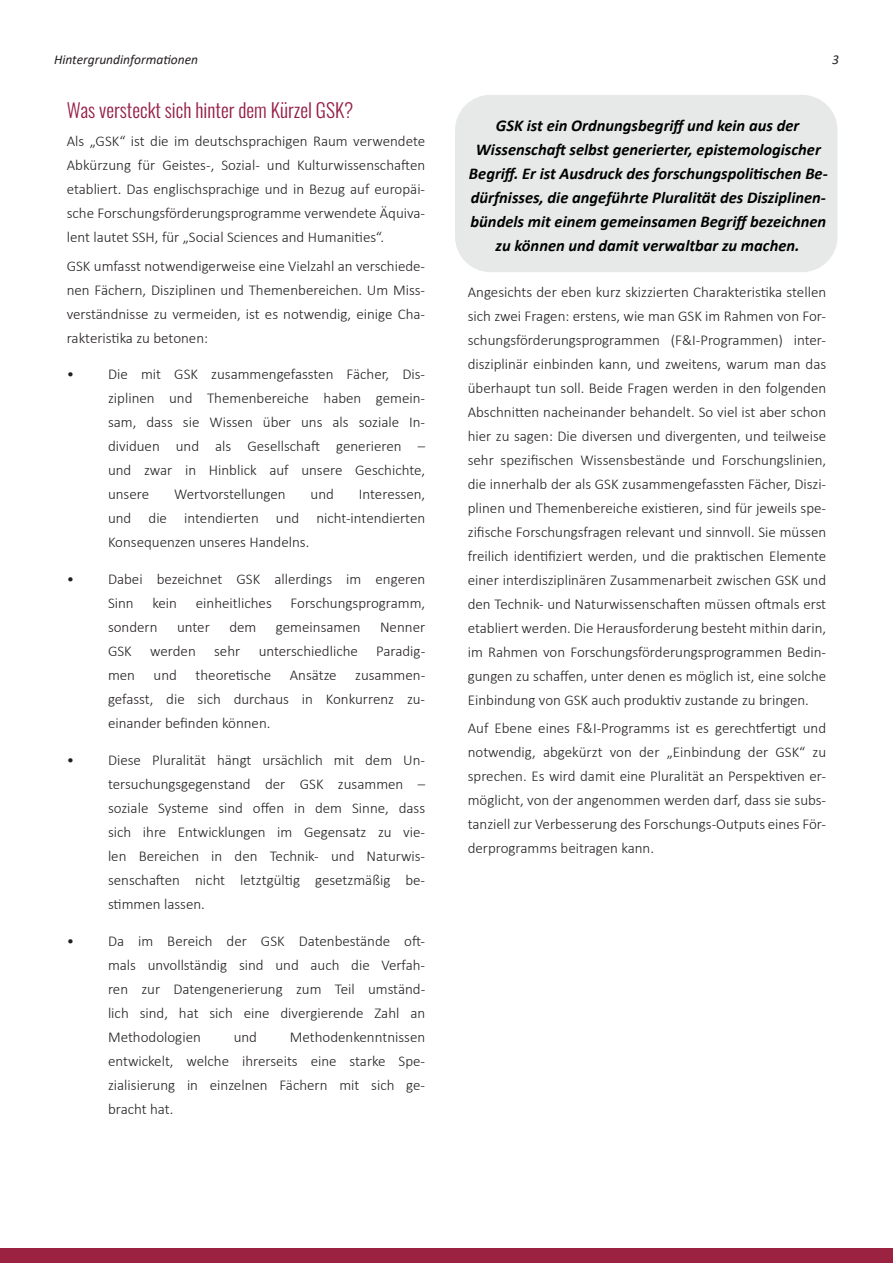
<style>
.page{position:relative;width:893px;height:1263px;background:#fff}
.page>*{position:absolute;margin:0;border:0;box-sizing:border-box;transform-origin:0 0}
.t1{font:300 19.5px "Oswald";color:#951d44}
.t2{font:italic 700 16.5px/24px "Calibri";color:#000001;text-align:center}
.t3{font:300 15px/24px "Calibri";color:#231f20;text-align:justify}
.t4{font:italic 13.5px "Calibri";color:#231f20}
</style>
<div class="page">
<div style="left:0;top:1248px;width:893px;height:15px;background:#9b2341"></div>
<div style="left:455px;top:95px;width:382px;height:177px;background:#e7e9e9;border-radius:35px"></div>
<p class="t4" style="left:54px;top:50px;width:146px">Hintergrundinformationen</p>
<p class="t4" style="left:832px;top:50px;width:8px">3</p>
<p class="t1" style="left:67px;top:93px;width:288px">Was versteckt sich hinter dem Kürzel GSK?</p>
<p class="t3" style="left:67px;top:129px;width:360px">Als „GSK“ ist die im deutschsprachigen Raum verwendete Abkürzung für Geistes-, Sozial- und Kulturwissenschaften etabliert. Das englischsprachige und in Bezug auf europäi&shy;sche Forschungsförderungsprogramme verwendete Äquiva&shy;lent lautet SSH, für „Social Sciences and Humanities“.</p>
<p class="t3" style="left:67px;top:253px;width:360px">GSK umfasst notwendigerweise eine Vielzahl an verschiede&shy;nen Fächern, Disziplinen und Themenbereichen. Um Miss&shy;verständnisse zu vermeiden, ist es notwendig, einige Cha&shy;rakteristika zu betonen:</p>
<p class="t3" style="left:108px;top:362px;width:319px;text-indent:-41px">• Die mit GSK zusammengefassten Fächer, Dis&shy;ziplinen und Themenbereiche haben gemein&shy;sam, dass sie Wissen über uns als soziale In&shy;dividuen und als Gesellschaft generieren – und zwar in Hinblick auf unsere Geschichte, unsere</p>
<p class="t2" style="left:469px;top:113px;width:360px">GSK ist ein Ordnungsbegriff und kein aus der Wissenschaft selbst generierter, epistemologischer Begriff. Er ist Ausdruck des forschungspolitischen Be&shy;dürfnisses, die angeführte Pluralität des Disziplinen&shy;bündels mit einem gemeinsamen Begriff bezeichnen zu können und damit verwaltbar zu machen.</p>
<p class="t3" style="left:468px;top:280px;width:360px">Angesichts der eben kurz skizzierten Charakteristika stellen sich zwei Fragen: erstens, wie man GSK im Rahmen von For&shy;schungsförderungsprogrammen (F&amp;I-Programmen) inter&shy;disziplinär einbinden kann, und zweitens, warum man das überhaupt tun soll. Beide Fragen werden in den folgenden Abschnitten nacheinander behandelt. So viel ist aber schon hier zu sagen: Die diversen und divergenten, und teilweise sehr spezifischen Wissensbestände und Forschungslinien, die innerhalb der als GSK zusammengefassten Fächer, Diszi&shy;plinen und Themenbereiche existieren, sind für jeweils spe&shy;zifische Forschungsfragen relevant und sinnvoll. Sie müssen freilich identifiziert werden, und die praktischen Elemente einer interdisziplinären Zusammenarbeit zwischen GSK und den Technik- und Naturwissenschaften müssen oftmals erst etabliert werden. Die Herausforderung besteht mithin darin, im Rahmen von Forschungsförderungsprogrammen Bedin&shy;gungen zu schaffen, unter denen es möglich ist, eine solche Einbindung von GSK auch produktiv zustande zu bringen.</p>
<p class="t3" style="left:468px;top:716px;width:360px">Auf Ebene eines F&amp;I-Programms ist es gerechtfertigt und notwendig, abgekürzt von der „Einbindung der GSK“ zu sprechen. Es wird damit eine Pluralität an Perspektiven er&shy;möglicht, von der angenommen werden darf, dass sie subs&shy;tanziell zur Verbesserung des Forschungs-Outputs eines För&shy;derprogramms beitragen kann.</p>
<p class="t3" style="left:174px;top:482px;width:113px">Wertvorstellungen</p>
<p class="t3" style="left:311px;top:482px;width:25px">und</p>
<p class="t3" style="left:108px;top:482px;width:319px;text-indent:251px">Interessen, und die intendierten und nicht-intendierten Konsequenzen unseres Handelns.</p>
<p class="t3" style="left:108px;top:567px;width:319px;text-indent:-41px">• Dabei bezeichnet GSK allerdings im engeren<br>Sinn kein</p>
<p class="t3" style="left:196px;top:591px;width:231px">einheitliches Forschungsprogramm,</p>
<p class="t3" style="left:108px;top:615px;width:51px">sondern</p>
<p class="t3" style="left:177px;top:615px;width:34px">unter</p>
<p class="t3" style="left:229px;top:615px;width:29px">dem</p>
<p class="t3" style="left:276px;top:615px;width:86px">gemeinsamen</p>
<p class="t3" style="left:108px;top:615px;width:319px;text-indent:272px">Nenner GSK werden sehr unterschiedliche Paradig&shy;men und theoretische Ansätze zusammen&shy;gefasst, die sich durchaus in Konkurrenz zu&shy;einander befinden können.</p>
<p class="t3" style="left:108px;top:748px;width:319px;text-indent:-41px">• Diese Pluralität hängt ursächlich mit dem Un&shy;tersuchungsgegenstand der GSK zusammen – soziale Systeme sind offen in dem Sinne, dass sich ihre Entwicklungen im Gegensatz zu vie&shy;len Bereichen in den Technik- und Naturwis&shy;senschaften nicht letztgültig gesetzmäßig be&shy;stimmen lassen.</p>
<p class="t3" style="left:108px;top:928px;width:319px;text-indent:-41px">• Da im Bereich der GSK Datenbestände oft&shy;mals unvollständig sind und auch die Verfah&shy;ren zur Datengenerierung zum Teil umständ&shy;lich sind, hat sich eine divergierende Zahl an Methodologien</p>
<p class="t3" style="left:108px;top:1024px;width:319px;text-indent:182px">Methodenkenntnissen entwickelt, welche ihrerseits eine starke Spe&shy;zialisierung in einzelnen Fächern mit sich ge&shy;bracht hat.</p>
<p class="t3" style="left:234px;top:1024px;width:25px">und</p>
</div>
